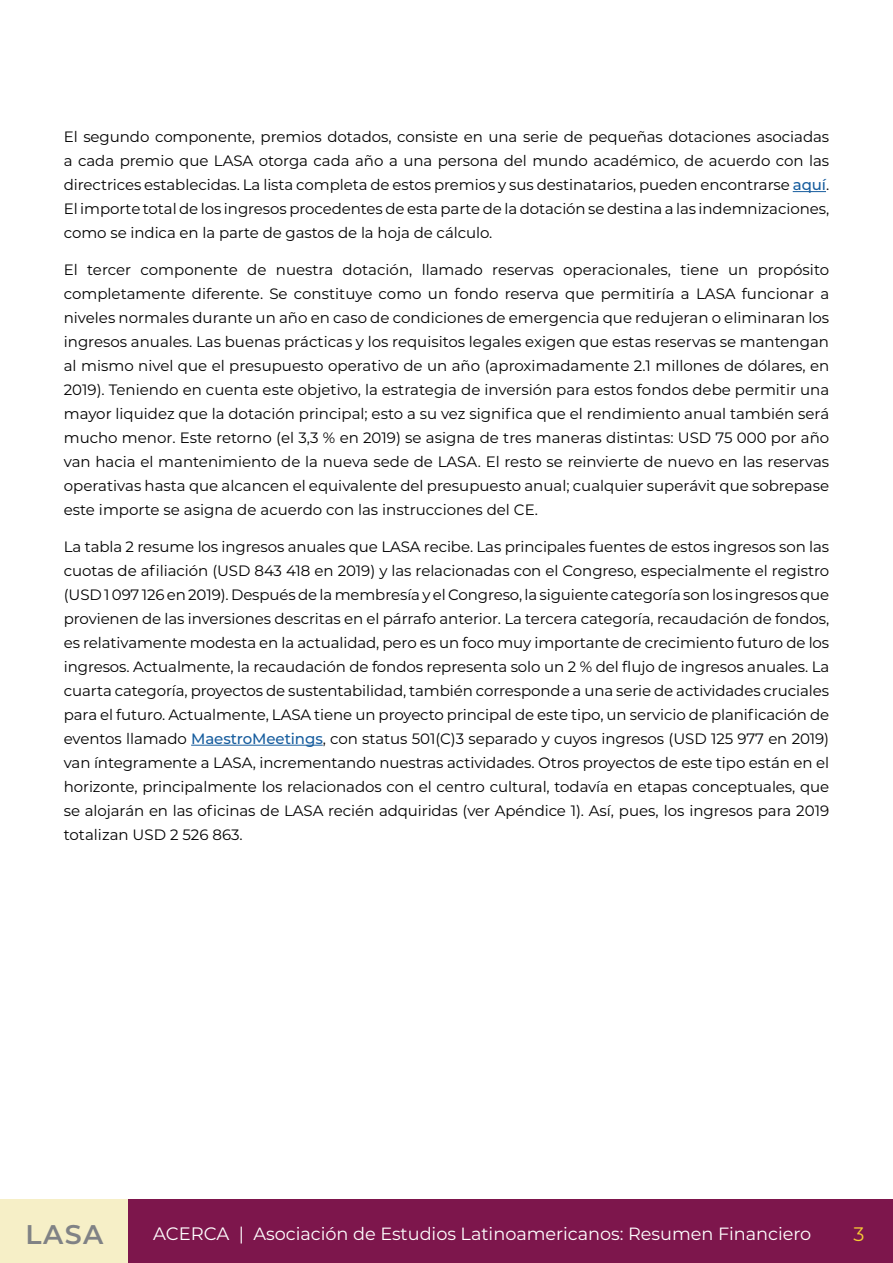
<style>
.page{position:relative;width:893px;height:1263px;background:#fff}
.page>*{position:absolute;margin:0;border:0;box-sizing:border-box;transform-origin:0 0}
.t1{font:600 27px "Montserrat";color:#808285}
.t2{font:19.5px "Montserrat";color:#f8ce34}
.t3{font:17.7px "Montserrat";color:#fff}
.Cuerpo_de_texto{font:15px/24px "Montserrat";color:#000;text-align:justify}
.s1{font-weight:500;color:#175d9e}
.s2{font-size:18px}
</style>
<div class="page">
<div style="left:0;top:1199px;width:129px;height:64px;background:#f6efc7"></div>
<div style="left:129px;top:1199px;width:764px;height:64px;background:#7d164c"></div>
<hr style="left:793px;top:191px;width:33px;height:1px;background:#175d9e">
<hr style="left:191px;top:745px;width:132px;height:1px;background:#175d9e">
<p class="Cuerpo_de_texto" style="left:64px;top:124px;width:767px">El segundo componente, premios dotados, consiste en una serie de pequeñas dotaciones asociadas a cada premio que LASA otorga cada año a una persona del mundo académico, de acuerdo con las directrices establecidas. La lista completa de estos premios y sus destinatarios, pueden encontrarse <span class="s1">aquí</span>.<br>El importe total de los ingresos procedentes de esta parte de la dotación se destina a las indemnizaciones, como se indica en la parte de gastos de la hoja de cálculo.</p>
<p class="Cuerpo_de_texto" style="left:64px;top:257px;width:767px">El tercer componente de nuestra dotación, llamado reservas operacionales, tiene un propósito completamente diferente. Se constituye como un fondo reserva que permitiría a LASA funcionar a niveles normales durante un año en caso de condiciones de emergencia que redujeran o eliminaran los ingresos anuales. Las buenas prácticas y los requisitos legales exigen que estas reservas se mantengan al mismo nivel que el presupuesto operativo de un año (aproximadamente 2.1 millones de dólares, en 2019). Teniendo en cuenta este objetivo, la estrategia de inversión para estos fondos debe permitir una mayor liquidez que la dotación principal; esto a su vez significa que el rendimiento anual también será mucho menor. Este retorno (el 3,3 % en 2019) se asigna de tres maneras distintas: USD 75 000 por año van hacia el mantenimiento de la nueva sede de LASA. El resto se reinvierte de nuevo en las reservas operativas hasta que alcancen el equivalente del presupuesto anual; cualquier superávit que sobrepase este importe se asigna de acuerdo con las instrucciones del CE.</p>
<p class="Cuerpo_de_texto" style="left:64px;top:534px;width:767px">La tabla 2 resume los ingresos anuales que LASA recibe. Las principales fuentes de estos ingresos son las cuotas de afiliación (USD 843 418 en 2019) y las relacionadas con el Congreso, especialmente el registro (USD 1 097 126 en 2019). Después de la membresía y el Congreso, la siguiente categoría son los ingresos que provienen de las inversiones descritas en el párrafo anterior. La tercera categoría, recaudación de fondos, es relativamente modesta en la actualidad, pero es un foco muy importante de crecimiento futuro de los ingresos. Actualmente, la recaudación de fondos representa solo un 2 % del flujo de ingresos anuales. La cuarta categoría, proyectos de sustentabilidad, también corresponde a una serie de actividades cruciales para el futuro. Actualmente, LASA tiene un proyecto principal de este tipo, un servicio de planificación de eventos llamado <span class="s1">MaestroMeetings</span>, con status 501(C)3 separado y cuyos ingresos (USD 125 977 en 2019) van íntegramente a LASA, incrementando nuestras actividades. Otros proyectos de este tipo están en el horizonte, principalmente los relacionados con el centro cultural, todavía en etapas conceptuales, que se alojarán en las oficinas de LASA recién adquiridas (ver Apéndice 1). Así, pues, los ingresos para 2019 totalizan USD 2 526 863.</p>
<h1 class="t1" style="left:26px;top:1215px;width:79px">LASA</h1>
<p class="t3" style="left:153px;top:1221px;width:660px"><span class="s2">ACERCA |</span> Asociación de Estudios Latinoamericanos: Resumen Financiero</p>
<h2 class="t2" style="left:853px;top:1220px;width:12px">3</h2>
</div>
